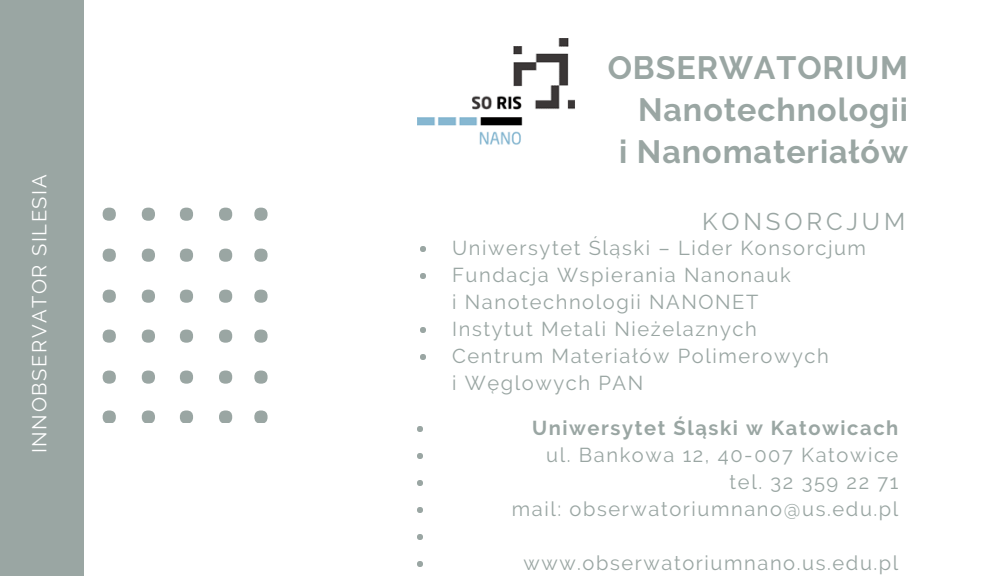
<style>
.page{position:relative;width:1008px;height:576px;background:#fff}
.page>*{position:absolute;margin:0;border:0;box-sizing:border-box;transform-origin:0 0}
.t1{font:700 32px/42px "Raleway";letter-spacing:.03em;color:#9aa6a3;text-align:right}
.t2{font:24px "Raleway";letter-spacing:.16em;color:#9aa6a3}
.t3{font:20px/27.2px "Raleway";letter-spacing:.08em;color:#9aa6a3}
.t4{font:700 20px "Raleway";letter-spacing:.08em;color:#9aa6a3}
.t5{font:20px "Raleway";letter-spacing:.08em;color:#fff}
</style>
<div class="page">
<div style="left:0;top:0;width:84px;height:576px;background:#9aa6a3"></div>
<svg style="left:420px;top:246px;width:6px;height:6px"></svg>
<svg style="left:420px;top:273px;width:6px;height:6px"></svg>
<svg style="left:420px;top:327px;width:6px;height:6px"></svg>
<svg style="left:420px;top:354px;width:6px;height:6px"></svg>
<div style="left:254px;top:208px;width:14px;height:13px;background:#9aa6a3;border-radius:50%"></div>
<div style="left:254px;top:249px;width:14px;height:13px;background:#9aa6a3;border-radius:50%"></div>
<div style="left:254px;top:290px;width:14px;height:13px;background:#9aa6a3;border-radius:50%"></div>
<div style="left:254px;top:330px;width:14px;height:13px;background:#9aa6a3;border-radius:50%"></div>
<div style="left:254px;top:371px;width:14px;height:13px;background:#9aa6a3;border-radius:50%"></div>
<div style="left:254px;top:410px;width:14px;height:13px;background:#9aa6a3;border-radius:50%"></div>
<div style="left:103px;top:208px;width:13px;height:13px;background:#9aa6a3;border-radius:50%"></div>
<div style="left:103px;top:249px;width:13px;height:13px;background:#9aa6a3;border-radius:50%"></div>
<div style="left:103px;top:290px;width:13px;height:13px;background:#9aa6a3;border-radius:50%"></div>
<div style="left:103px;top:330px;width:13px;height:13px;background:#9aa6a3;border-radius:50%"></div>
<div style="left:103px;top:371px;width:13px;height:13px;background:#9aa6a3;border-radius:50%"></div>
<div style="left:103px;top:410px;width:13px;height:13px;background:#9aa6a3;border-radius:50%"></div>
<div style="left:142px;top:208px;width:13px;height:13px;background:#9aa6a3;border-radius:50%"></div>
<div style="left:142px;top:249px;width:13px;height:13px;background:#9aa6a3;border-radius:50%"></div>
<div style="left:142px;top:290px;width:13px;height:13px;background:#9aa6a3;border-radius:50%"></div>
<div style="left:142px;top:330px;width:13px;height:13px;background:#9aa6a3;border-radius:50%"></div>
<div style="left:142px;top:371px;width:13px;height:13px;background:#9aa6a3;border-radius:50%"></div>
<div style="left:142px;top:410px;width:13px;height:13px;background:#9aa6a3;border-radius:50%"></div>
<div style="left:180px;top:208px;width:13px;height:13px;background:#9aa6a3;border-radius:50%"></div>
<div style="left:180px;top:249px;width:13px;height:13px;background:#9aa6a3;border-radius:50%"></div>
<div style="left:180px;top:290px;width:13px;height:13px;background:#9aa6a3;border-radius:50%"></div>
<div style="left:180px;top:330px;width:13px;height:13px;background:#9aa6a3;border-radius:50%"></div>
<div style="left:180px;top:371px;width:13px;height:13px;background:#9aa6a3;border-radius:50%"></div>
<div style="left:180px;top:410px;width:13px;height:13px;background:#9aa6a3;border-radius:50%"></div>
<div style="left:219px;top:208px;width:13px;height:13px;background:#9aa6a3;border-radius:50%"></div>
<div style="left:219px;top:249px;width:13px;height:13px;background:#9aa6a3;border-radius:50%"></div>
<div style="left:219px;top:290px;width:13px;height:13px;background:#9aa6a3;border-radius:50%"></div>
<div style="left:219px;top:330px;width:13px;height:13px;background:#9aa6a3;border-radius:50%"></div>
<div style="left:219px;top:371px;width:13px;height:13px;background:#9aa6a3;border-radius:50%"></div>
<div style="left:219px;top:410px;width:13px;height:13px;background:#9aa6a3;border-radius:50%"></div>
<img style="left:417px;top:39px;width:158px;height:106px">
<svg style="left:417px;top:426px;width:6px;height:6px"></svg>
<svg style="left:417px;top:453px;width:6px;height:6px"></svg>
<svg style="left:417px;top:480px;width:6px;height:6px"></svg>
<svg style="left:417px;top:507px;width:6px;height:6px"></svg>
<svg style="left:417px;top:534px;width:6px;height:6px"></svg>
<svg style="left:417px;top:561px;width:6px;height:6px"></svg>
<p class="t5" style="left:28px;top:453px;width:280px;rotate:-90deg">INNOBSERVATOR SILESIA</p>
<h1 class="t1" style="left:608px;top:47px;width:302px">OBSERWATORIUM<br>Nanotechnologii<br>i Nanomateriałów</h1>
<p class="t2" style="left:702px;top:208px;width:205px">KONSORCJUM</p>
<p class="t3" style="left:452px;top:234px;width:415px">Uniwersytet Śląski – Lider Konsorcjum<br>Fundacja Wspierania Nanonauk<br>i Nanotechnologii NANONET<br>Instytut Metali Nieżelaznych<br>Centrum Materiałów Polimerowych<br>i Węglowych PAN</p>
<p class="t4" style="left:532px;top:416px;width:368px">Uniwersytet Śląski w Katowicach</p>
<p class="t3" style="left:512px;top:441px;width:388px;text-align:right">ul. Bankowa 12, 40-007 Katowice tel. 32 359 22 71<br>mail: obserwatoriumnano@us.edu.pl</p>
<p class="t3" style="left:524px;top:549px;width:376px">www.obserwatoriumnano.us.edu.pl</p>
</div>
